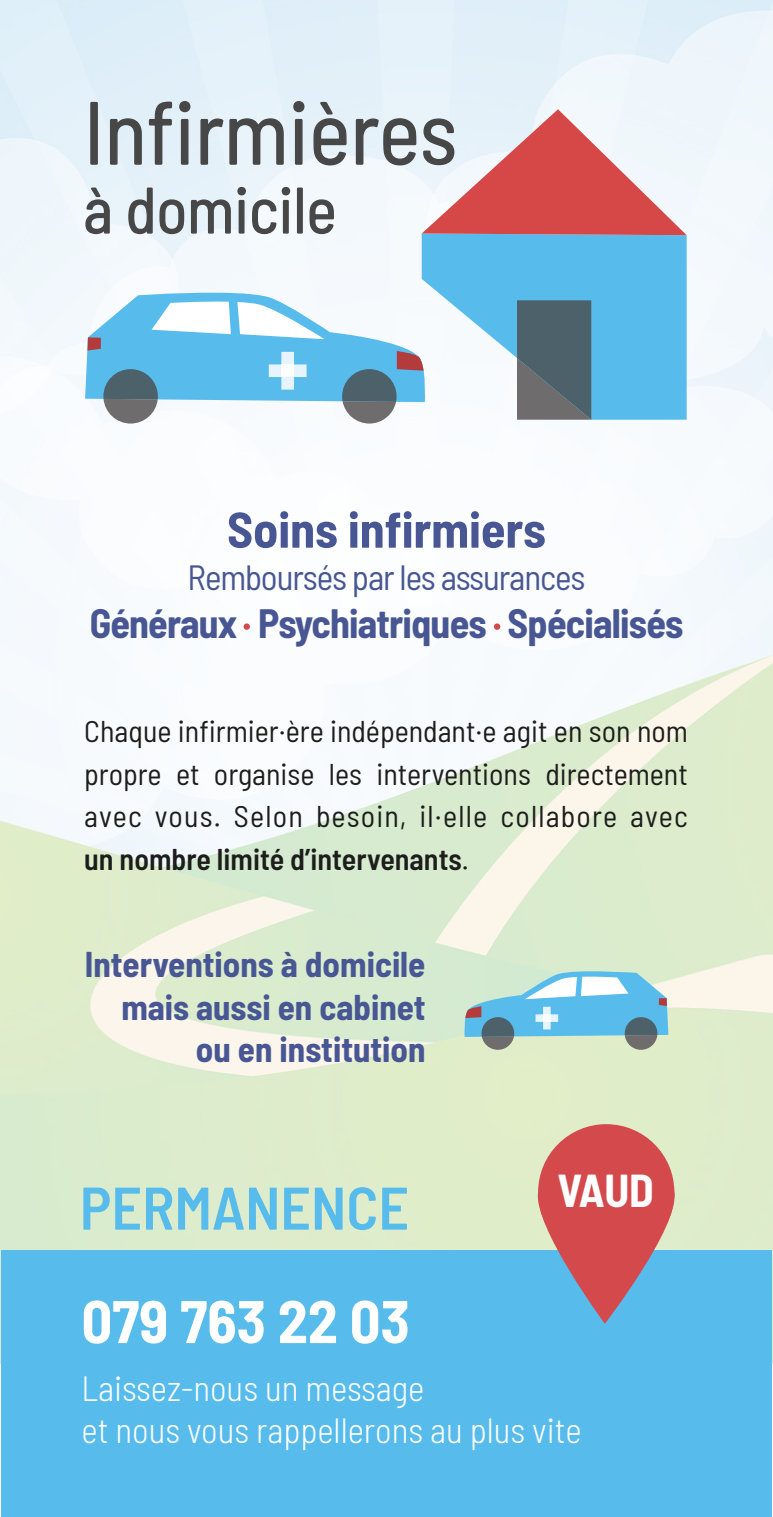
<style>
.page{position:relative;width:773px;height:1517px;background:#fff}
.page>*{position:absolute;margin:0;border:0;box-sizing:border-box;transform-origin:0 0}
.t1{font:700 semi-condensed 60px "Barlow";color:#fff}
.t2{font:600 semi-condensed 60px "Barlow";color:#57bcec}
.t3{font:700 semi-condensed 50px "Barlow";color:#485793}
.t4{font:700 semi-condensed 45px "Barlow";color:#fff}
.t5{font:700 semi-condensed 40px "Barlow";letter-spacing:-.02em;color:#485793}
.t6{font:700 semi-condensed 35px/42.5px "Barlow";color:#485793;text-align:right}
.t7{font:300 semi-condensed 35px/42.5px "Barlow";color:#fff}
.t8{font:semi-condensed 35px "Barlow";letter-spacing:-.03em;color:#485793}
.t9{font:semi-condensed 30px/42.5px "Barlow";letter-spacing:.04em;color:#1d1d1b;text-align:justify}
.s1{font-weight:600}
</style>
<div class="page">
<img style="left:0;top:0;width:772px;height:1363px">
<div style="left:1px;top:1250px;width:770px;height:267px;background:#57bcec"></div>
<svg style="left:463px;top:968px;width:205px;height:81px;background:#93c7d4"></svg>
<div style="left:543px;top:1014px;width:7px;height:8px;background:#fbfdff"></div>
<svg style="left:533px;top:1157px;width:146px;height:166px"></svg>
<div style="left:538px;top:1124px;width:136px;height:136px;background:#d44a4c;border-radius:50%"></div>
<svg style="left:90px;top:102px;width:8px;height:63px"></svg>
<svg style="left:110px;top:118px;width:32px;height:47px;background:#90969b"></svg>
<svg style="left:149px;top:101px;width:41px;height:64px;background:#a3abb0"></svg>
<svg style="left:200px;top:118px;width:23px;height:47px"></svg>
<svg style="left:229px;top:118px;width:55px;height:47px;background:#9ba0a4"></svg>
<svg style="left:293px;top:101px;width:11px;height:64px"></svg>
<svg style="left:313px;top:102px;width:33px;height:63px;background:#9da3a8"></svg>
<svg style="left:85px;top:187px;width:25px;height:47px"></svg>
<svg style="left:128px;top:187px;width:25px;height:47px"></svg>
<svg style="left:159px;top:199px;width:25px;height:35px"></svg>
<svg style="left:191px;top:199px;width:40px;height:35px"></svg>
<svg style="left:237px;top:187px;width:9px;height:47px"></svg>
<svg style="left:252px;top:187px;width:38px;height:47px"></svg>
<svg style="left:297px;top:187px;width:6px;height:47px"></svg>
<svg style="left:309px;top:199px;width:25px;height:35px"></svg>
<svg style="left:421px;top:235px;width:265px;height:185px;fill:#57bcec"></svg>
<svg style="left:517px;top:300px;width:74px;height:120px;background:#56646b"></svg>
<svg style="left:356px;top:109px;width:330px;height:126px"></svg>
<svg style="left:85px;top:288px;width:341px;height:135px"></svg>
<div style="left:281px;top:364px;width:13px;height:13px;background:#fbfdff"></div>
<div style="left:243px;top:623px;width:7px;height:7px;background:#d44a4c;border-radius:50%"></div>
<div style="left:494px;top:623px;width:6px;height:7px;background:#d44a4c;border-radius:50%"></div>
<h2 class="t3" style="left:227px;top:493px;width:320px">Soins infirmiers</h2>
<p class="t8" style="left:187px;top:552px;width:399px">Remboursés par les assurances</p>
<h3 class="t5" style="left:90px;top:594px;width:595px">Généraux Psychiatriques Spécialisés</h3>
<p class="t9" style="left:84px;top:708px;width:605px">Chaque infirmier.ère indépendant.e agit en son nom propre et organise les interventions directement avec vous. Selon besoin, il.elle collabore avec <span class="s1">un nombre limité d’intervenants</span>.</p>
<p class="t6" style="left:85px;top:941px;width:342px">Interventions à domicile mais aussi en cabinet ou en institution</p>
<h1 class="t2" style="left:80px;top:1164px;width:331px">PERMANENCE</h1>
<h3 class="t4" style="left:557px;top:1158px;width:98px">VAUD</h3>
<h1 class="t1" style="left:81px;top:1278px;width:329px">079 763 22 03</h1>
<p class="t7" style="left:81px;top:1364px;width:501px">Laissez-nous un message<br>et nous vous rappellerons au plus vite</p>
</div>
